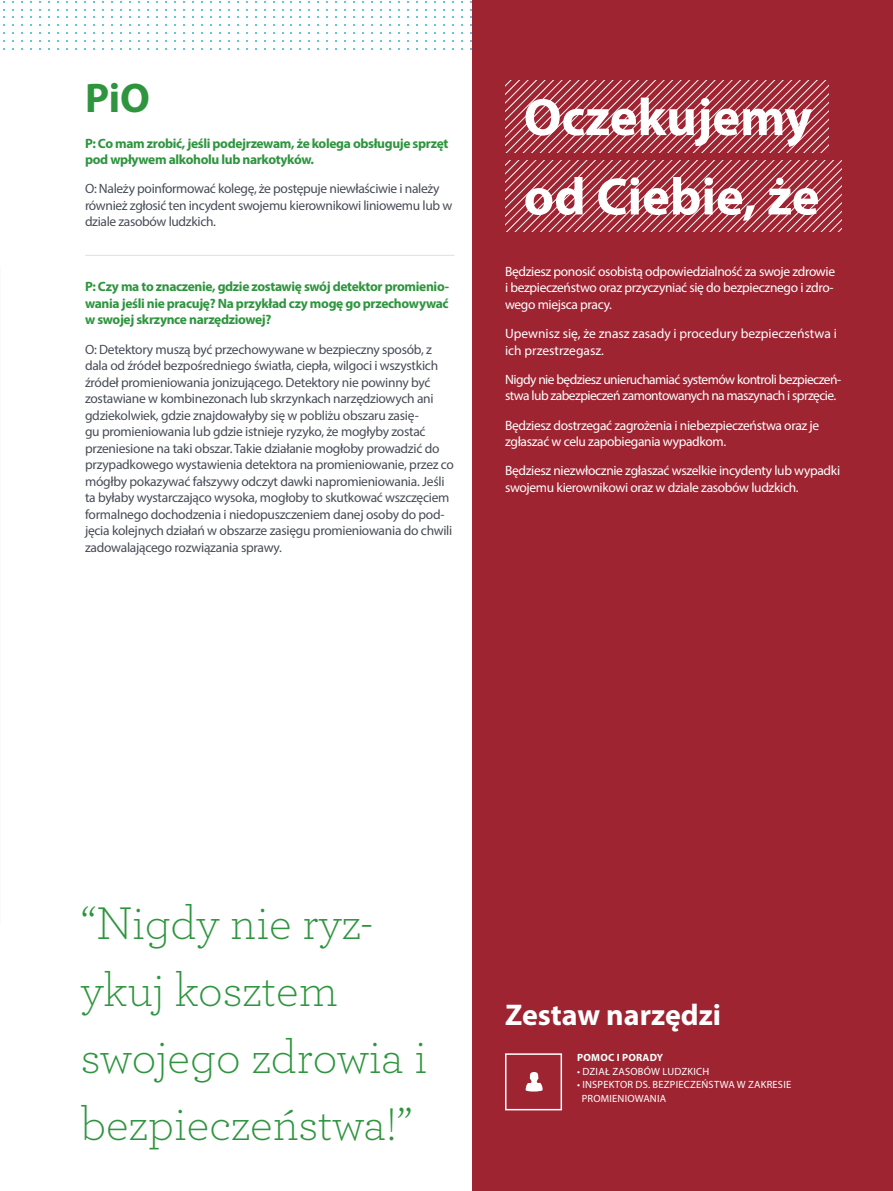
<style>
.page{position:relative;width:893px;height:1191px;background:#fff}
.page>*{position:absolute;margin:0;border:0;box-sizing:border-box;transform-origin:0 0}
.t1{font:700 52.8px "Myriad Pro";color:#fff}
.t2{font:300 48px/66.9px "Archer";color:#2e953e}
.t3{font:700 41.55px "Myriad Pro";color:#2e953e}
.t4{font:700 30px "Myriad Pro";color:#fff}
.t5{font:13.5px/16.5px "Myriad Pro";letter-spacing:-.02em;color:#474c55}
.t6{font:13.5px/16.5px "Myriad Pro";letter-spacing:-.025em;color:#fff}
.t7{font:700 13.5px/16.5px "Myriad Pro";letter-spacing:-.025em;color:#2e953e}
.t8{font:13.5px/16.5px "Myriad Pro";color:#fff}
.t9{font:10.5px/13.5px "Myriad Pro";letter-spacing:.02em;color:#fff}
.t10{font:700 10.5px "Myriad Pro";letter-spacing:.02em;color:#fff}
</style>
<div class="page">
<hr style="left:85px;top:255px;width:369px;height:1px;background:#dedfe0">
<div style="left:472px;top:0;width:421px;height:1191px;background:#9e2432"></div>
<div style="left:505px;top:1053px;width:57px;height:57px;border:2px solid #fff"></div>
<svg style="left:526px;top:1072px;width:17px;height:20px"></svg>
<svg style="left:505px;top:160px;width:337px;height:71px"></svg>
<svg style="left:505px;top:81px;width:324px;height:71px"></svg>
<h3 class="t3" style="left:85px;top:71px;width:66px">PiO</h3>
<p class="t7" style="left:85px;top:134px;width:365px">P: Co mam zrobić, jeśli podejrzewam, że kolega obsługuje sprzęt pod wpływem alkoholu lub narkotyków.</p>
<p class="t5" style="left:85px;top:180px;width:369px">O: Należy poinformować kolegę, że postępuje niewłaściwie i należy również zgłosić ten incydent swojemu kierownikowi liniowemu lub w dziale zasobów ludzkich.</p>
<p class="t7" style="left:85px;top:278px;width:365px;text-align:justify">P: Czy ma to znaczenie, gdzie zostawię swój detektor promienio&shy;wania jeśli nie pracuję? Na przykład czy mogę go przechowywać w swojej skrzynce narzędziowej?</p>
<p class="t5" style="left:85px;top:340px;width:370px">O: Detektory muszą być przechowywane w bezpieczny sposób, z dala od źródeł bezpośredniego światła, ciepła, wilgoci i wszystkich źródeł promieniowania jonizującego. Detektory nie powinny być zostawiane w kombinezonach lub skrzynkach narzędziowych ani gdziekolwiek, gdzie znajdowałyby się w pobliżu obszaru zasię-<br>gu promieniowania lub gdzie istnieje ryzyko, że mogłyby zostać przeniesione na taki obszar. Takie działanie mogłoby prowadzić do przypadkowego wystawienia detektora na promieniowanie, przez co mógłby pokazywać fałszywy odczyt dawki napromieniowania. Jeśli ta byłaby wystarczająco wysoka, mogłoby to skutkować wszczęciem formalnego dochodzenia i niedopuszczeniem danej osoby do pod&shy;jęcia kolejnych działań w obszarze zasięgu promieniowania do chwili zadowalającego rozwiązania sprawy.</p>
<h1 class="t1" style="left:524px;top:83px;width:290px">Oczekujemy</h1>
<h1 class="t1" style="left:524px;top:162px;width:297px">od Ciebie, że</h1>
<p class="t6" style="left:505px;top:263px;width:332px;text-align:justify">Będziesz ponosić osobistą odpowiedzialność za swoje zdrowie i bezpieczeństwo oraz przyczyniać się do bezpiecznego i zdro&shy;wego miejsca pracy.</p>
<p class="t8" style="left:505px;top:325px;width:333px">Upewnisz się, że znasz zasady i procedury bezpieczeństwa i ich przestrzegasz.</p>
<p class="t6" style="left:505px;top:371px;width:338px">Nigdy nie będziesz unieruchamiać systemów kontroli bezpieczeń&shy;stwa lub zabezpieczeń zamontowanych na maszynach i sprzęcie.</p>
<p class="t6" style="left:505px;top:417px;width:316px">Będziesz dostrzegać zagrożenia i niebezpieczeństwa oraz je zgłaszać w celu zapobiegania wypadkom.</p>
<p class="t6" style="left:505px;top:462px;width:337px">Będziesz niezwłocznie zgłaszać wszelkie incydenty lub wypadki swojemu kierownikowi oraz w dziale zasobów ludzkich.</p>
<h2 class="t2" style="left:81px;top:887px;width:348px">“Nigdy nie ryz&shy;ykuj kosztem swojego zdrowia i bezpieczeństwa!”</h2>
<h3 class="t4" style="left:505px;top:995px;width:218px">Zestaw narzędzi</h3>
<p class="t10" style="left:577px;top:1050px;width:87px">POMOC I PORADY</p>
<p class="t9" style="left:577px;top:1064px;width:134px">• DZIAŁ ZASOBÓW LUDZKICH</p>
<p class="t9" style="left:582px;top:1077px;width:211px;text-indent:-5px">• INSPEKTOR DS. BEZPIECZEŃSTWA W ZAKRESIE<br>PROMIENIOWANIA</p>
</div>
